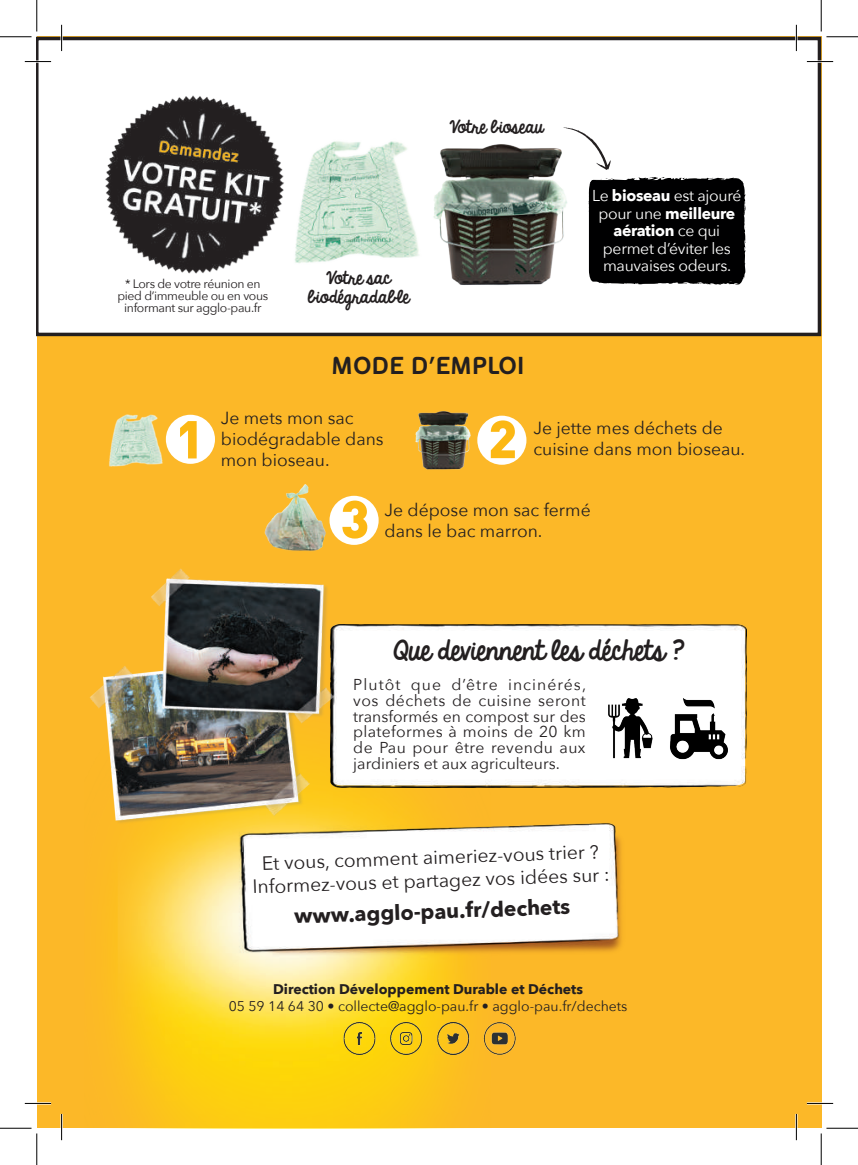
<style>
.page{position:relative;width:858px;height:1165px;background:#fff}
.page>*{position:absolute;margin:0;border:0;box-sizing:border-box;transform-origin:0 0}
.t1{font:900 52.5px "DIN Pro";color:#fcb814}
.t2{font:24.5px "KG Always A Good Time";color:#231f20}
.t3{font:700 24.5px "Oblik";color:#231f20}
.t4{font:700 21px "Avenir Next";color:#231f20}
.t5{font:19.25px/23.1px "Avenir Next";color:#231f20;text-align:center}
.t6{font:17.5px/21px "Avenir Next";color:#231f20}
.t7{font:15.75px/15.8px "Avenir Next";color:#231f20;text-align:justify}
.t8{font:15.75px/17.5px "Avenir Next";letter-spacing:-.02em;color:#fff;text-align:center}
.t9{font:15.75px/18.9px "KG Always A Good Time";color:#231f20;text-align:center}
.t10{font:14px "Avenir Next";color:#231f20}
.t11{font:700 14px "Avenir Next";color:#231f20}
.t12{font:12.25px/12.2px "Avenir Next";letter-spacing:-.03em;color:#231f20;text-align:center}
.s1{font-weight:700}
</style>
<div class="page">
<div style="left:37px;top:37px;width:784px;height:1091px;background:#fcb828"></div>
<img style="left:118px;top:788px;width:504px;height:340px">
<div style="left:357px;top:625px;width:389px;height:163px;background:#fff"></div>
<div style="left:166px;top:415px;width:49px;height:49px;background:#fff;border-radius:50%"></div>
<img style="left:89px;top:568px;width:268px;height:257px">
<img style="left:597px;top:682px;width:130px;height:86px">
<img style="left:109px;top:414px;width:57px;height:53px">
<img style="left:343px;top:1022px;width:172px;height:32px">
<div style="left:37px;top:37px;width:784px;height:299px;background:#fff"></div>
<div style="left:588px;top:177px;width:158px;height:108px;background:#000001"></div>
<img style="left:289px;top:127px;width:139px;height:139px">
<img style="left:428px;top:135px;width:142px;height:169px">
<svg style="left:563px;top:127px;width:48px;height:44px;background:#efefef"></svg>
<img style="left:105px;top:95px;width:179px;height:179px">
<div style="left:477px;top:416px;width:49px;height:49px;background:#fff;border-radius:50%"></div>
<img style="left:415px;top:411px;width:65px;height:59px">
<img style="left:264px;top:484px;width:62px;height:68px">
<div style="left:329px;top:496px;width:49px;height:49px;background:#fff;border-radius:50%"></div>
<hr style="left:25px;top:60px;width:26px;height:3px;background:#fff">
<hr style="left:806px;top:60px;width:26px;height:3px;background:#fff">
<hr style="left:25px;top:1102px;width:26px;height:2px;background:#fff">
<hr style="left:806px;top:1102px;width:26px;height:2px;background:#fff">
<hr style="left:60px;top:25px;width:3px;height:26px;background:#fff">
<hr style="left:60px;top:1114px;width:3px;height:26px;background:#fff">
<hr style="left:795px;top:25px;width:2px;height:26px;background:#fff">
<hr style="left:795px;top:1114px;width:2px;height:26px;background:#fff">
<svg style="left:25px;top:61px;width:26px;height:1px"></svg>
<svg style="left:806px;top:61px;width:26px;height:1px"></svg>
<svg style="left:25px;top:1103px;width:26px;height:1px"></svg>
<svg style="left:806px;top:1103px;width:26px;height:1px"></svg>
<svg style="left:61px;top:25px;width:1px;height:26px"></svg>
<svg style="left:61px;top:1114px;width:1px;height:26px"></svg>
<svg style="left:795px;top:25px;width:1px;height:26px"></svg>
<svg style="left:795px;top:1114px;width:1px;height:26px"></svg>
<hr style="left:0;top:36px;width:32px;height:1px;background:#000">
<hr style="left:826px;top:36px;width:31px;height:1px;background:#000">
<hr style="left:0;top:1128px;width:32px;height:1px;background:#000">
<hr style="left:826px;top:1128px;width:31px;height:1px;background:#000">
<hr style="left:36px;top:0;width:1px;height:32px;background:#000">
<hr style="left:36px;top:1133px;width:1px;height:32px;background:#000">
<hr style="left:820px;top:0;width:1px;height:32px;background:#000">
<hr style="left:820px;top:1133px;width:1px;height:32px;background:#000">
<p class="t9" style="left:449px;top:118px;width:95px">Votre bioseau</p>
<p class="t12" style="left:117px;top:277px;width:152px">* Lors de votre réunion en pied d’immeuble ou en vous informant sur agglo-pau.fr</p>
<p class="t9" style="left:308px;top:270px;width:103px">Votre sac biodégradable</p>
<p class="t8" style="left:592px;top:186px;width:151px">Le <span class="s1">bioseau</span> est ajouré pour une <span class="s1">meilleure aération</span> ce qui permet d’éviter les mauvaises odeurs.</p>
<h1 class="t1" style="left:175px;top:404px;width:31px">1</h1>
<h2 class="t3" style="left:331px;top:352px;width:195px">MODE D’EMPLOI</h2>
<p class="t6" style="left:221px;top:407px;width:164px">Je mets mon sac biodégradable dans</p>
<h1 class="t1" style="left:488px;top:403px;width:31px">2</h1>
<p class="t6" style="left:533px;top:417px;width:213px">Je jette mes déchets de cuisine dans mon bioseau.</p>
<p class="t6" style="left:221px;top:449px;width:110px">mon bioseau.</p>
<h1 class="t1" style="left:340px;top:484px;width:31px">3</h1>
<p class="t6" style="left:384px;top:498px;width:207px">Je dépose mon sac fermé dans le bac marron.</p>
<h2 class="t2" style="left:393px;top:632px;width:292px">Que deviennent les déchets ?</h2>
<p class="t7" style="left:353px;top:676px;width:234px">Plutôt que d’être incinérés, vos déchets de cuisine seront transformés en compost sur des plateformes à moins de 20 km de Pau pour être revendu aux jardiniers et aux agriculteurs.</p>
<p class="t5" style="left:251px;top:851px;width:359px;rotate:-2deg">Et vous, comment aimeriez-vous trier ?<br>Informez-vous et partagez vos idées sur :</p>
<h3 class="t4" style="left:293px;top:898px;width:277px;rotate:-2deg">www.agglo-pau.fr/dechets</h3>
<p class="t11" style="left:273px;top:977px;width:311px">Direction Développement Durable et Déchets</p>
<p class="t10" style="left:229px;top:994px;width:400px">05 59 14 64 30 • collecte@agglo-pau.fr • agglo-pau.fr/dechets</p>
</div>
